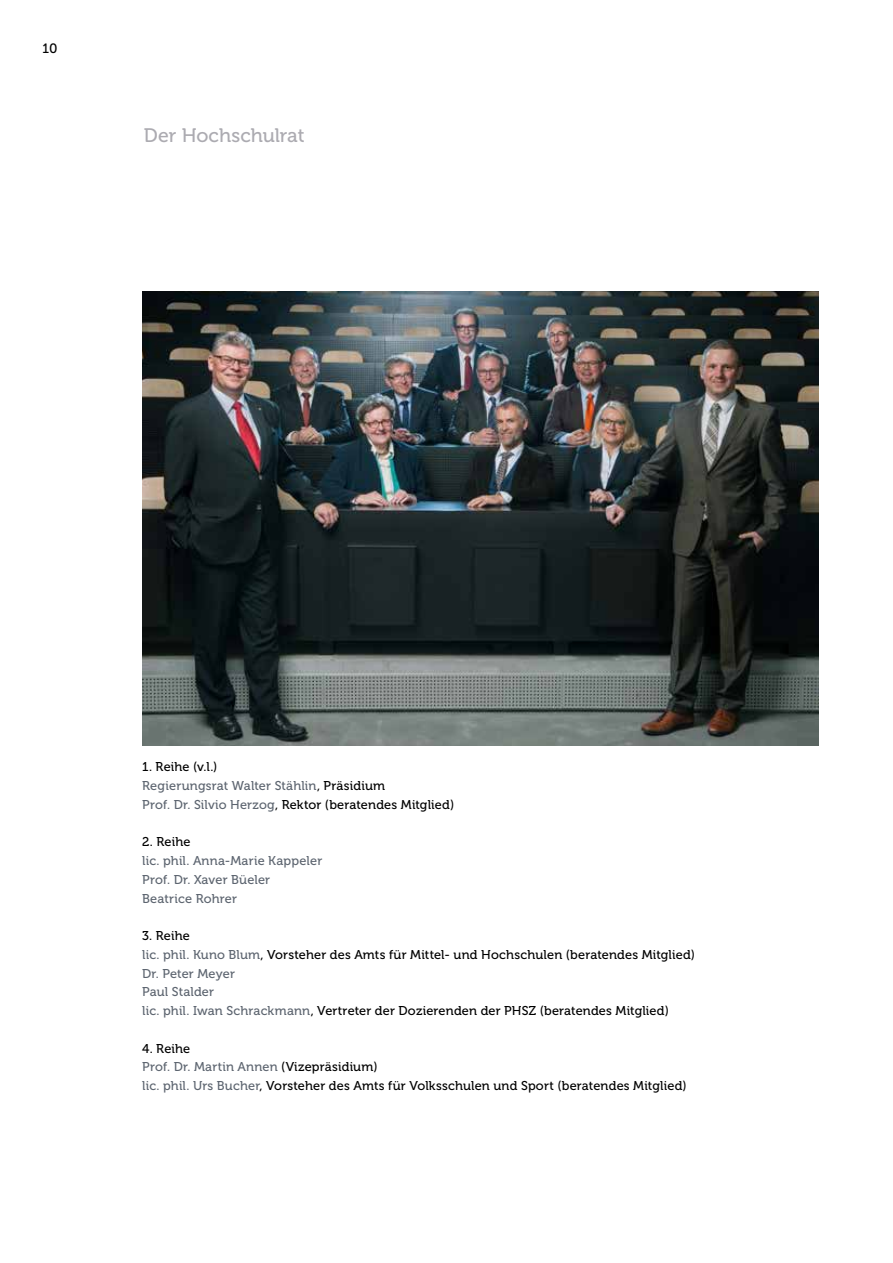
<style>
.page{position:relative;width:893px;height:1263px;background:#fff}
.page>*{position:absolute;margin:0;border:0;box-sizing:border-box;transform-origin:0 0}
.t1{font:19.5px "Museo 500";letter-spacing:-.005em;color:#acabb1}
.t2{font:13.5px "Museo Sans 500";color:#000}
.t3{font:12.75px/18.8px "Museo 500";letter-spacing:.015em;color:#000}
.t4{font:12.75px/18.8px "Museo 500";letter-spacing:.015em;color:#5d6570}
.s1{color:#5d6570}
</style>
<div class="page">
<img style="left:142px;top:291px;width:677px;height:454px">
<p class="t2" style="left:43px;top:41px;width:16px">10</p>
<h1 class="t1" style="left:144px;top:125px;width:162px">Der Hochschulrat</h1>
<p class="t3" style="left:142px;top:758px;width:314px">1. Reihe (v.l.)<br><span class="s1">Regierungsrat Walter Stählin</span>, Präsidium<br><span class="s1">Prof. Dr. Silvio Herzog</span>, Rektor (beratendes Mitglied)</p>
<p class="t3" style="left:142px;top:833px;width:50px">2. Reihe</p>
<p class="t4" style="left:142px;top:851px;width:182px">lic. phil. Anna-Marie Kappeler<br>Prof. Dr. Xaver Büeler<br>Beatrice Rohrer</p>
<p class="t3" style="left:142px;top:926px;width:554px">3. Reihe<br><span class="s1">lic. phil. Kuno Blum</span>, Vorsteher des Amts für Mittel- und Hochschulen (beratendes Mitglied)<br><span class="s1">Dr. Peter Meyer<br>Paul Stalder<br>lic. phil. Iwan Schrackmann</span>, Vertreter der Dozierenden der PHSZ (beratendes Mitglied)</p>
<p class="t3" style="left:142px;top:1039px;width:546px">4. Reihe<br><span class="s1">Prof. Dr. Martin Annen</span> (Vizepräsidium)<br><span class="s1">lic. phil. Urs Bucher</span>, Vorsteher des Amts für Volksschulen und Sport (beratendes Mitglied)</p>
</div>
